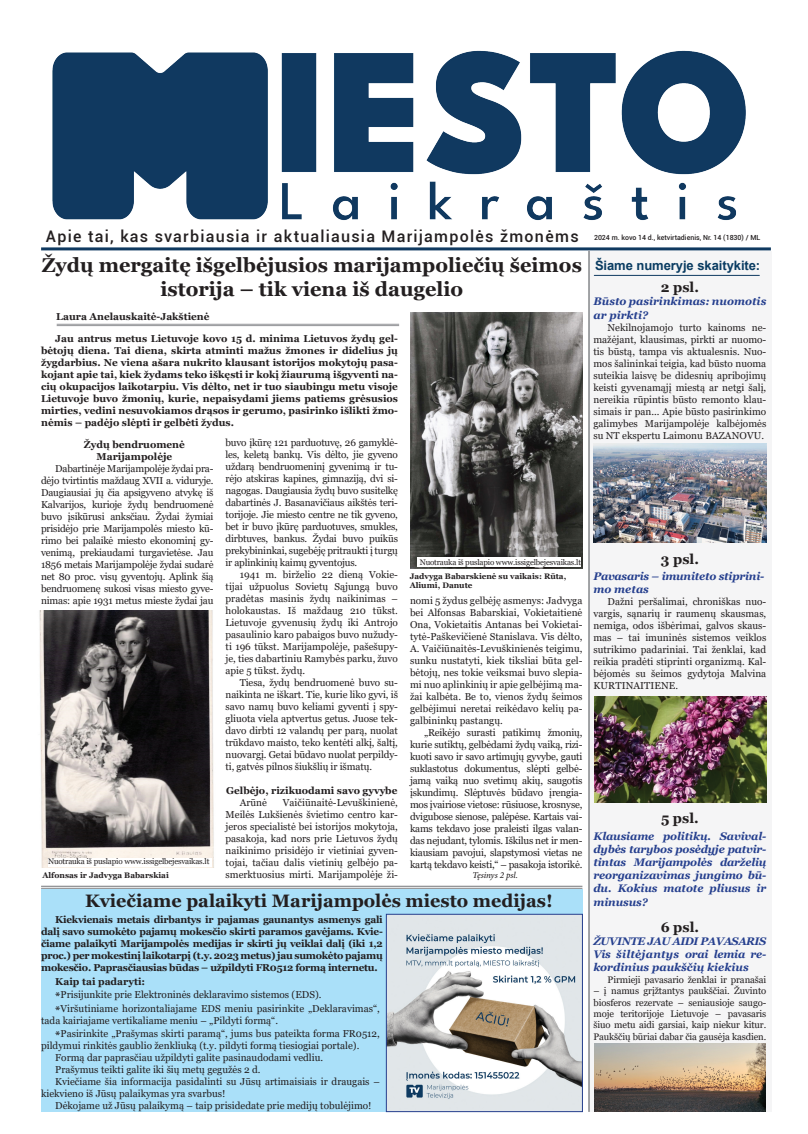
<style>
.page{position:relative;width:808px;height:1134px;background:#fff}
.page>*{position:absolute;margin:0;border:0;box-sizing:border-box;transform-origin:0 0}
.t1{font:700 20px/24px "Georgia";color:#231f20;text-align:center}
.t2{font:700 18px "Georgia";color:#231f20}
.t3{font:500 16px "Roboto";letter-spacing:.075em;color:#231f20}
.t4{font:700 14px "Georgia";color:#231f20}
.t5{font:700 13px "Arial";letter-spacing:-.005em;color:#0a3c62}
.t6{font:italic 700 11px/13.2px "Georgia";letter-spacing:-.01em;color:#253f8e}
.t7{font:10px/12px "Georgia";color:#231f20;text-align:justify}
.t8{font:700 10px/12px "Georgia";color:#231f20;text-align:justify}
.t9{font:9.5px/11.4px "Georgia";letter-spacing:-.01em;color:#231f20;text-align:justify}
.t10{font:italic 500 9px "Minion Pro";letter-spacing:-.01em;color:#231f20}
.t11{font:8px "Georgia";letter-spacing:-.02em;color:#231f20}
.t12{font:700 8px/9.6px "Georgia";color:#231f20}
.t13{font:500 7px "Roboto";color:#231f20}
.s1{font-weight:700}
.s2{font-weight:700;font-size:11px}
</style>
<div class="page">
<div style="left:41px;top:890px;width:542px;height:222px;background:#aae0f9"></div>
<hr style="left:41px;top:247px;width:730px;height:3px;background:#0f3960">
<img style="left:52px;top:50px;width:694px;height:170px">
<div style="left:590px;top:252px;width:182px;height:860px;background:#f5f5f6"></div>
<hr style="left:594px;top:275px;width:165px;height:1px;background:#0e3960">
<hr style="left:57px;top:324px;width:342px;height:1px;background:#939598">
<hr style="left:57px;top:325px;width:342px;height:1px;background:#939598">
<hr style="left:589px;top:251px;width:1px;height:861px;background:#939598">
<hr style="left:588px;top:251px;width:1px;height:861px;background:#939598">
<hr style="left:41px;top:888px;width:541px;height:1px;background:#939598">
<hr style="left:41px;top:886px;width:541px;height:1px;background:#939598">
<img style="left:388px;top:916px;width:193px;height:194px">
<div style="left:386px;top:914px;width:197px;height:198px;border:1px solid #253f8e"></div>
<img style="left:39px;top:610px;width:175px;height:257px">
<img style="left:410px;top:313px;width:172px;height:256px">
<img style="left:594px;top:443px;width:172px;height:100px">
<img style="left:594px;top:1044px;width:171px;height:68px">
<img style="left:594px;top:696px;width:172px;height:106px">
<div style="left:48px;top:858px;width:163px;height:8px;background:#fff"></div>
<div style="left:417px;top:558px;width:164px;height:9px;background:#fff"></div>
<h3 class="t3" style="left:46px;top:225px;width:534px">Apie tai, kas svarbiausia ir aktualiausia Marijampolės žmonėms</h3>
<h1 class="t1" style="left:42px;top:253px;width:542px">Žydų mergaitę išgelbėjusios marijampoliečių šeimos istorija – tik viena iš daugelio</h1>
<p class="t8" style="left:56px;top:311px;width:155px">Laura Anelauskaitė-Jakštienė</p>
<p class="t8" style="left:41px;top:333px;width:358px;text-indent:14px">Jau antrus metus Lietuvoje kovo 15 d. minima Lietuvos žydų gel&shy;bėtojų diena. Tai diena, skirta atminti mažus žmones ir didelius jų žygdarbius. Ne viena ašara nukrito klausant istorijos mokytojų pasa&shy;kojant apie tai, kiek žydams teko iškęsti ir kokį žiaurumą išgyventi na&shy;cių okupacijos laikotarpiu. Vis dėlto, net ir tuo siaubingu metu visoje Lietuvoje buvo žmonių, kurie, nepaisydami jiems patiems grėsusios mirties, vedini nesuvokiamos drąsos ir gerumo, pasirinko išlikti žmo&shy;nėmis – padėjo slėpti ir gelbėti žydus.</p>
<p class="t7" style="left:226px;top:436px;width:174px">buvo įkūrę 121 parduotuvę, 26 gamyklė&shy;les, keletą bankų. Vis dėlto, jie gyveno uždarą bendruomeninį gyvenimą ir tu&shy;rėjo atskiras kapines, gimnaziją, dvi si&shy;nagogas. Daugiausia žydų buvo susitelkę dabartinės J. Basanavičiaus aikštės teri&shy;torijoje. Jie miesto centre ne tik gyveno, bet ir buvo įkūrę parduotuves, smukles, dirbtuves, bankus. Žydai buvo puikūs prekybininkai, sugebėję pritraukti į turgų ir aplinkinių kaimų gyventojus.</p>
<p class="t7" style="left:226px;top:568px;width:174px;text-indent:14px">1941 m. birželio 22 dieną Vokie&shy;tijai užpuolus Sovietų Sąjungą buvo pradėtas masinis žydų naikinimas – holokaustas. Iš maždaug 210 tūkst.<br>Lietuvoje gyvenusių žydų iki Antrojo pasaulinio karo pabaigos buvo nužudy&shy;ti 196 tūkst. Marijampolėje, pašešupy&shy;je, ties dabartiniu Ramybės parku, žuvo apie 5 tūkst. žydų.</p>
<p class="t7" style="left:226px;top:676px;width:174px;text-indent:14px">Tiesa, žydų bendruomenė buvo su&shy;naikinta ne iškart. Tie, kurie liko gyvi, iš savo namų buvo keliami gyventi į spy&shy;gliuota viela aptvertus getus. Juose tek&shy;davo dirbti 12 valandų per parą, nuolat trūkdavo maisto, teko kentėti alkį, šaltį, nuovargį. Getai būdavo nuolat perpildy&shy;ti, gatvės pilnos šiukšlių ir išmatų.</p>
<p class="t8" style="left:226px;top:784px;width:173px">Gelbėjo, rizikuodami savo gyvybe</p>
<p class="t7" style="left:240px;top:796px;width:29px">Arūnė</p>
<p class="t8" style="left:84px;top:438px;width:102px;text-align:center">Žydų bendruomenė<br>Marijampolėje</p>
<p class="t7" style="left:41px;top:463px;width:174px;text-indent:14px">Dabartinėje Marijampolėje žydai pra&shy;dėjo tvirtintis maždaug XVII a. viduryje.<br>Daugiausiai jų čia apsigyveno atvykę iš Kalvarijos, kurioje žydų bendruomenė buvo įsikūrusi anksčiau. Žydai žymiai prisidėjo prie Marijampolės miesto kū&shy;rimo bei palaikė miesto ekonominį gy&shy;venimą, prekiaudami turgavietėse. Jau 1856 metais Marijampolėje žydai sudarė net 80 proc. visų gyventojų. Aplink šią bendruomenę sukosi visas miesto gyve&shy;nimas: apie 1931 metus mieste žydai jau</p>
<p class="t7" style="left:226px;top:796px;width:174px;text-indent:57px">Vaičiūnaitė-Levuškinienė, Meilės Lukšienės švietimo centro kar&shy;jeros specialistė bei istorijos mokytoja, pasakoja, kad nors prie Lietuvos žydų naikinimo prisidėjo ir vietiniai gyven&shy;tojai, tačiau dalis vietinių gelbėjo pa&shy;smerktuosius mirti. Marijampolėje ži-</p>
<p class="t11" style="left:48px;top:856px;width:163px">Nuotrauka iš puslapio www.issigelbejesvaikas.lt</p>
<p class="t12" style="left:42px;top:870px;width:128px">Alfonsas ir Jadvyga Babarskiai</p>
<p class="t11" style="left:420px;top:557px;width:163px">Nuotrauka iš puslapio www.issigelbejesvaikas.lt</p>
<p class="t12" style="left:410px;top:571px;width:158px">Jadvyga Babarskienė su vaikais: Rūta,<br>Aliumi, Danute</p>
<p class="t7" style="left:410px;top:594px;width:174px">nomi 5 žydus gelbėję asmenys: Jadvyga bei Alfonsas Babarskiai, Vokietaitienė Ona, Vokietaitis Antanas bei Vokietai&shy;tytė-Paškevičienė Stanislava. Vis dėlto, A. Vaičiūnaitės-Levuškinienės teigimu, sunku nustatyti, kiek tiksliai būta gel&shy;bėtojų, nes tokie veiksmai buvo slepia&shy;mi nuo aplinkinių ir apie gelbėjimą ma&shy;žai kalbėta. Be to, vienos žydų šeimos gelbėjimui neretai reikėdavo kelių pa&shy;galbininkų pastangų.</p>
<p class="t7" style="left:410px;top:726px;width:174px;text-indent:14px">„Reikėjo surasti patikimų žmonių, kurie sutiktų, gelbėdami žydų vaiką, rizi&shy;kuoti savo ir savo artimųjų gyvybe, gauti suklastotus dokumentus, slėpti gelbė&shy;jamą vaiką nuo svetimų akių, saugotis įskundimų. Slėptuvės būdavo įrengia&shy;mos įvairiose vietose: rūsiuose, krosnyse, dvigubose sienose, palėpėse. Kartais vai&shy;kams tekdavo jose praleisti ilgas valan&shy;das nejudant, tylomis. Iškilus net ir men&shy;kiausiam pavojui, slapstymosi vietas ne kartą tekdavo keisti,“ – pasakoja istorikė.</p>
<p class="t10" style="left:472px;top:869px;width:47px">Tęsinys 2 psl.</p>
<h2 class="t2" style="left:85px;top:889px;width:469px">Kviečiame palaikyti Marijampolės miesto medijas!</h2>
<p class="t8" style="left:41px;top:913px;width:343px;text-indent:14px">Kiekvienais metais dirbantys ir pajamas gaunantys asmenys gali dalį savo sumokėto pajamų mokesčio skirti paramos gavėjams. Kvie&shy;čiame palaikyti Marijampolės medijas ir skirti jų veiklai dalį (iki 1,2 proc.) per mokestinį laikotarpį (t.y. 2023 metus) jau sumokėto pajamų mokesčio. Paprasčiausias būdas – užpildyti FR0512 formą internetu.</p>
<p class="t7" style="left:55px;top:975px;width:326px;line-height:13.2px;text-align:left"><span class="s1">Kaip tai padaryti:<br></span><span class="s2">*</span>Prisijunkite prie Elektroninės deklaravimo sistemos (EDS). <span class="s2">*</span>Viršutiniame horizontaliajame EDS meniu pasirinkite „Deklaravimas“,</p>
<p class="t7" style="left:55px;top:1014px;width:326px;line-height:13.2px;text-indent:-14px">tada kairiajame vertikaliame meniu – „Pildyti formą“.<br><span class="s2">*</span>Pasirinkite „Prašymas skirti paramą“, jums bus pateikta forma FR0512,</p>
<p class="t7" style="left:41px;top:1039px;width:320px">pildymui rinkitės gaublio ženkliuką (t.y. pildyti formą tiesiogiai portale).</p>
<p class="t7" style="left:55px;top:1051px;width:269px">Formą dar paprasčiau užpildyti galite pasinaudodami vedliu.</p>
<p class="t7" style="left:55px;top:1063px;width:207px">Prašymus teikti galite iki šių metų gegužės 2 d.</p>
<p class="t7" style="left:55px;top:1075px;width:326px">Kviečiame šia informacija pasidalinti su Jūsų artimaisiais ir draugais –</p>
<p class="t7" style="left:41px;top:1087px;width:186px">kiekvieno iš Jūsų palaikymas yra svarbus!</p>
<p class="t7" style="left:55px;top:1099px;width:318px">Dėkojame už Jūsų palaikymą – taip prisidedate prie medijų tobulėjimo!</p>
<p class="t13" style="left:594px;top:232px;width:168px">2024 m. kovo 14 d., ketvirtadienis, Nr. 14 (1830) / ML</p>
<h3 class="t5" style="left:595px;top:256px;width:167px">Šiame numeryje skaitykite:</h3>
<h3 class="t4" style="left:661px;top:278px;width:40px">2 psl.</h3>
<p class="t6" style="left:593px;top:295px;width:174px">Būsto pasirinkimas: nuomotis ar pirkti?</p>
<p class="t7" style="left:593px;top:321px;width:174px;text-indent:14px">Nekilnojamojo turto kainoms ne&shy;mažėjant, klausimas, pirkti ar nuomo&shy;tis būstą, tampa vis aktualesnis. Nuo&shy;mos šalininkai teigia, kad būsto nuoma suteikia laisvę be didesnių apribojimų keisti gyvenamąjį miestą ar netgi šalį, nereikia rūpintis būsto remonto klau&shy;simais ir pan... Apie būsto pasirinkimo galimybes Marijampolėje kalbėjomės su NT ekspertu Laimonu BAZANOVU.</p>
<h3 class="t4" style="left:661px;top:550px;width:40px">3 psl.</h3>
<p class="t6" style="left:593px;top:569px;width:172px">Pavasaris – imuniteto stiprini&shy;mo metas</p>
<p class="t7" style="left:593px;top:596px;width:174px;text-indent:14px">Dažni peršalimai, chroniškas nuo&shy;vargis, sąnarių ir raumenų skausmas, nemiga, odos išbėrimai, galvos skaus&shy;mas – tai imuninės sistemos veiklos sutrikimo padariniai. Tai ženklai, kad reikia pradėti stiprinti organizmą. Kal&shy;bėjomės su šeimos gydytoja Malvina KURTINAITIENE.</p>
<h3 class="t4" style="left:661px;top:810px;width:39px">5 psl.</h3>
<p class="t6" style="left:593px;top:829px;width:174px;text-align:justify">Klausiame politikų. Savival&shy;dybės tarybos posėdyje patvir&shy;tintas Marijampolės darželių reorganizavimas jungimo bū&shy;du. Kokius matote pliusus ir minusus?</p>
<h3 class="t4" style="left:661px;top:918px;width:40px">6 psl.</h3>
<p class="t6" style="left:593px;top:935px;width:174px;text-align:justify">ŽUVINTE JAU AIDI PAVASARIS Vis šiltėjantys orai lemia re&shy;kordinius paukščių kiekius</p>
<p class="t9" style="left:608px;top:974px;width:160px">Pirmieji pavasario ženklai ir pranašai</p>
<p class="t9" style="left:593px;top:985px;width:174px">– į namus grįžtantys paukščiai. Žuvinto biosferos rezervate – seniausioje saugo&shy;moje teritorijoje Lietuvoje – pavasaris šiuo metu aidi garsiai, kaip niekur kitur.<br>Paukščių būriai dabar čia gausėja kasdien.</p>
</div>
